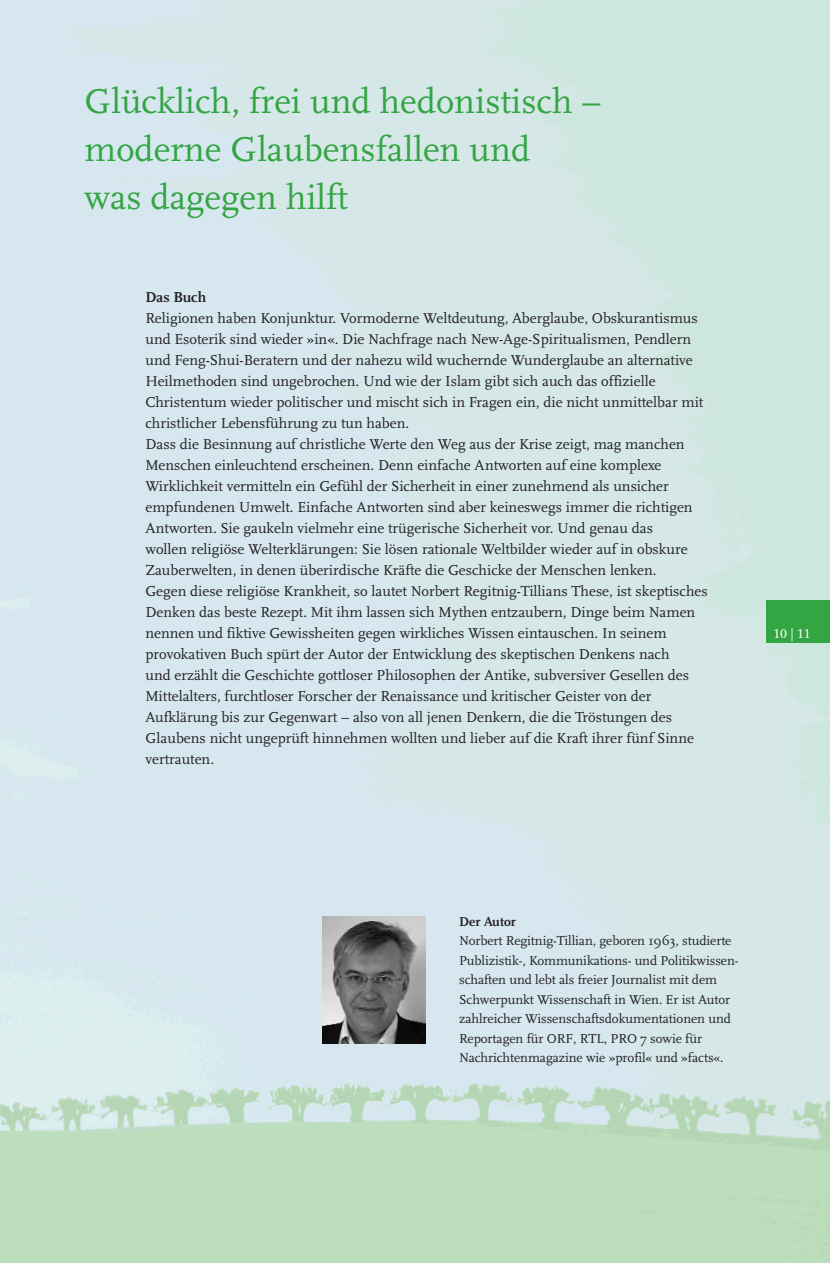
<style>
.page{position:relative;width:830px;height:1263px;background:#fff}
.page>*{position:absolute;margin:0;border:0;box-sizing:border-box;transform-origin:0 0}
.t1{font:36px/48px "Scala";color:#33a543}
.t2{font:15px/21px "Scala";color:#231f20}
.t3{font:700 15px "Scala";color:#231f20}
.t4{font:13.5px/19.5px "Scala";letter-spacing:-.005em;color:#231f20}
.t5{font:700 13.5px "Scala";color:#231f20}
.t6{font:13.5px "Scala Caps";color:#fff}
</style>
<div class="page">
<img style="left:0;top:1px;width:829px;height:1262px">
<div style="left:765px;top:600px;width:64px;height:43px;background:#33a543"></div>
<img style="left:323px;top:916px;width:102px;height:127px">
<h1 class="t1" style="left:84px;top:77px;width:518px">Glücklich, frei und hedonistisch – moderne Glaubensfallen und<br>was dagegen hilft</h1>
<p class="t3" style="left:145px;top:288px;width:62px">Das Buch</p>
<p class="t2" style="left:145px;top:307px;width:563px">Religionen haben Konjunktur. Vormoderne Weltdeutung, Aberglaube, Obskurantismus und Esoterik sind wieder »in«. Die Nachfrage nach New-Age-Spiritualismen, Pendlern und Feng-Shui-Beratern und der nahezu wild wuchernde Wunderglaube an alternative Heilmethoden sind ungebrochen. Und wie der Islam gibt sich auch das offizielle Christentum wieder politischer und mischt sich in Fragen ein, die nicht unmittelbar mit christlicher Lebensführung zu tun haben.<br>Dass die Besinnung auf christliche Werte den Weg aus der Krise zeigt, mag manchen Menschen einleuchtend erscheinen. Denn einfache Antworten auf eine komplexe Wirklichkeit vermitteln ein Gefühl der Sicherheit in einer zunehmend als unsicher empfundenen Umwelt. Einfache Antworten sind aber keineswegs immer die richtigen Antworten. Sie gaukeln vielmehr eine trügerische Sicherheit vor. Und genau das<br>wollen religiöse Welterklärungen: Sie lösen rationale Weltbilder wieder auf in obskure Zauberwelten, in denen überirdische Kräfte die Geschicke der Menschen lenken.<br>Gegen diese religiöse Krankheit, so lautet Norbert Regitnig-Tillians These, ist skeptisches Denken das beste Rezept. Mit ihm lassen sich Mythen entzaubern, Dinge beim Namen nennen und fiktive Gewissheiten gegen wirkliches Wissen eintauschen. In seinem provokativen Buch spürt der Autor der Entwicklung des skeptischen Denkens nach<br>und erzählt die Geschichte gottloser Philosophen der Antike, subversiver Gesellen des Mittelalters, furchtloser Forscher der Renaissance und kritischer Geister von der Aufklärung bis zur Gegenwart – also von all jenen Denkern, die die Tröstungen des Glaubens nicht ungeprüft hinnehmen wollten und lieber auf die Kraft ihrer fünf Sinne vertrauten.</p>
<p class="t6" style="left:773px;top:626px;width:39px">10 | 11</p>
<p class="t5" style="left:459px;top:913px;width:58px">Der Autor</p>
<p class="t4" style="left:459px;top:931px;width:281px">Norbert Regitnig-Tillian, geboren 1963, studierte Publizistik-, Kommunikations- und Politikwissen&shy;schaften und lebt als freier Journalist mit dem Schwerpunkt Wissenschaft in Wien. Er ist Autor zahlreicher Wissenschaftsdokumentationen und Reportagen für ORF, RTL, PRO 7 sowie für Nachrichtenmagazine wie »profil« und »facts«.</p>
</div>
